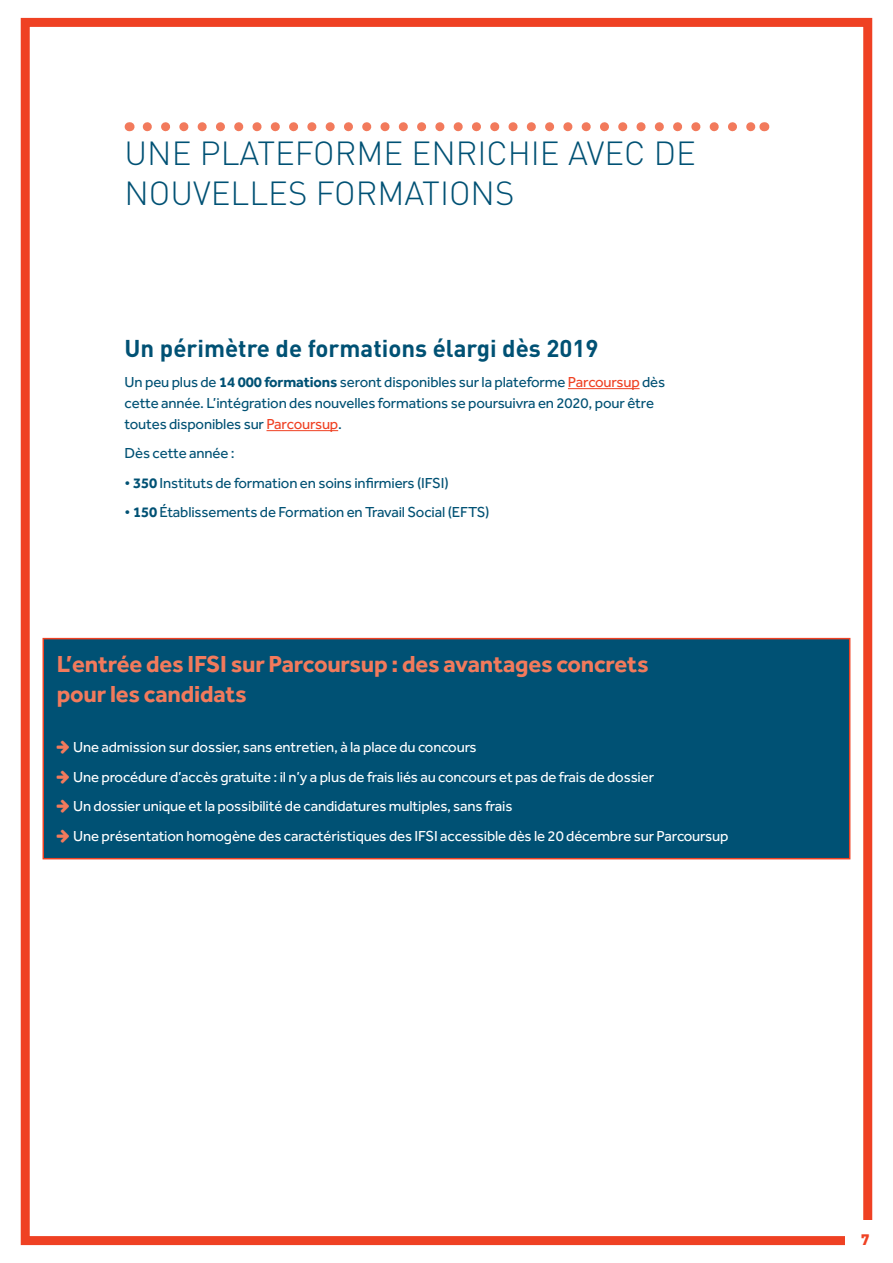
<style>
.page{position:relative;width:893px;height:1263px;background:#fff}
.page>*{position:absolute;margin:0;border:0;box-sizing:border-box;transform-origin:0 0}
.t1{font:300 33px "DIN";color:#005174}
.t2{font:700 24px/29.5px "Effra";letter-spacing:-.01em;color:#f27a5c}
.t3{font:700 24px "DIN";color:#005174}
.t4{font:15px/21px "Effra";letter-spacing:-.01em;color:#005174}
.t5{font:15px/29.5px "Effra";letter-spacing:-.01em;color:#fff}
.t6{font:900 15px "DIN";color:#ef4123}
.s1{font-weight:700}
.s2{color:#ef4123}
</style>
<div class="page">
<div style="left:21px;top:18px;width:851px;height:1227px;border:9px solid #ef4123"></div>
<div style="left:845px;top:1220px;width:40px;height:43px;background:#fff"></div>
<hr style="left:568px;top:388px;width:72px;height:1px;background:#ef4123">
<hr style="left:266px;top:430px;width:72px;height:1px;background:#ef4123">
<svg style="left:147px;top:122px;width:608px;height:9px"></svg>
<div style="left:43px;top:639px;width:807px;height:220px;background:#005174"></div>
<div style="left:43px;top:638px;width:807px;height:221px;border:2px solid #ef4123"></div>
<h1 class="t1" style="left:125px;top:133px;width:212px">UNE PLATEFORME</h1>
<h1 class="t1" style="left:412px;top:133px;width:280px">ENRICHIE AVEC DE</h1>
<h1 class="t1" style="left:125px;top:173px;width:106px">NOUVELLES</h1>
<h1 class="t1" style="left:316px;top:173px;width:42px">FORMA</h1>
<h1 class="t1" style="left:422px;top:173px;width:90px">TIO NS</h1>
<h2 class="t3" style="left:125px;top:333px;width:475px">Un périmètre de formations élargi dès 2019</h2>
<p class="t4" style="left:125px;top:371px;width:542px">Un peu plus de <span class="s1">14 000 formations</span> seront disponibles sur la plateforme <span class="s2">Parcoursup</span> dès cette année. L’intégration des nouvelles formations se poursuivra en 2020, pour être toutes disponibles sur <span class="s2">Parcoursup</span>.</p>
<p class="t4" style="left:125px;top:443px;width:112px">Dès cette année :</p>
<p class="t4" style="left:125px;top:472px;width:326px">• <span class="s1">350</span> Instituts de formation en soins infirmiers (IFSI)</p>
<p class="t4" style="left:125px;top:502px;width:366px">• <span class="s1">150</span> établissements de Formation en Travail Social (EFTS)</p>
<h2 class="t2" style="left:57px;top:649px;width:593px">L’entrée des IFSI sur Parcoursup : des avantages concrets pour les candidats</h2>
<p class="t5" style="left:73px;top:732px;width:657px">Une admission sur dossier, sans entretien, à la place du concours<br>Une procédure d’accès gratuite : il n’y a plus de frais liés au concours et pas de frais de dossier<br>Un dossier unique et la possibilité de candidatures multiples, sans frais<br>Une présentation homogène des caractéristiques des IFSI accessible dès le 20 décembre sur Parcoursup</p>
<p class="t6" style="left:861px;top:1229px;width:10px">7</p>
</div>
